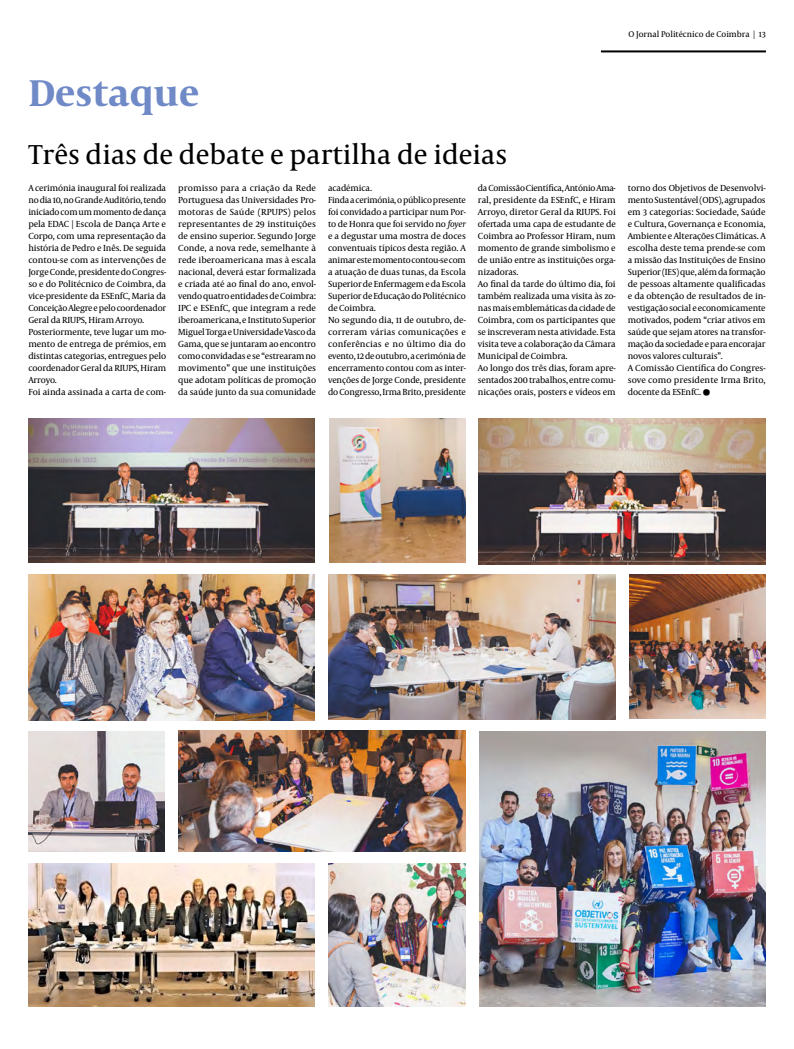
<style>
.page{position:relative;width:794px;height:1049px;background:#fff}
.page>*{position:absolute;margin:0;border:0;box-sizing:border-box;transform-origin:0 0}
.t1{font:700 38px "Capitolium News 2";color:#6f8ac6}
.t2{font:28px "Capitolium News 2";color:#000}
.t3{font:9px/12px "Capitolium News 2";letter-spacing:-.015em;color:#000}
.t4{font:8.5px "Capitolium News 2";color:#000}
.s1{font-style:italic}
</style>
<div class="page">
<hr style="left:601px;top:50px;width:165px;height:2px;background:#000">
<img style="left:179px;top:731px;width:286px;height:120px">
<img style="left:629px;top:575px;width:136px;height:144px">
<img style="left:28px;top:731px;width:136px;height:120px">
<img style="left:28px;top:863px;width:287px;height:143px">
<img style="left:479px;top:419px;width:286px;height:145px">
<img style="left:328px;top:575px;width:287px;height:144px">
<img style="left:329px;top:863px;width:136px;height:143px">
<img style="left:28px;top:419px;width:287px;height:144px">
<img style="left:28px;top:575px;width:287px;height:146px">
<img style="left:329px;top:419px;width:136px;height:144px">
<img style="left:479px;top:731px;width:286px;height:275px">
<p class="t4" style="left:628px;top:29px;width:139px">O Jornal Politécnico de Coimbra | 13</p>
<h1 class="t1" style="left:28px;top:66px;width:172px">Destaque</h1>
<h2 class="t2" style="left:28px;top:135px;width:480px">Três dias de debate e partilha de ideias</h2>
<p class="t3" style="left:28px;top:181px;width:139px">A cerimónia inaugural foi realizada no dia 10, no Grande Auditório, tendo iniciado com um momento de dança pela EDAC | Escola de Dança Arte e<br>Corpo, com uma representação da história de Pedro e Inês. De seguida contou-se com as intervenções de<br>Jorge Conde, presidente do Congres&shy;so e do Politécnico de Coimbra, da vice-presidente da ESEnfC, Maria da<br>Conceição Alegre e pelo coordenador<br>Geral da RIUPS, Hiram Arroyo.<br>Posteriormente, teve lugar um mo&shy;mento de entrega de prémios, em distintas categorias, entregues pelo coordenador Geral da RIUPS, Hiram<br>Arroyo.<br>Foi ainda assinada a carta de com-</p>
<p class="t3" style="left:178px;top:181px;width:139px;text-align:justify">promisso para a criação da Rede Portuguesa das Universidades Pro&shy;motoras de Saúde (RPUPS) pelos representantes de 29 instituições de ensino superior. Segundo Jorge Conde, a nova rede, semelhante à rede iberoamericana mas à escala nacional, deverá estar formalizada e criada até ao final do ano, envol&shy;vendo quatro entidades de Coimbra:<br>IPC e ESEnfC, que integram a rede iberoamericana, e Instituto Superior Miguel Torga e Universidade Vasco da Gama, que se juntaram ao encontro como convidadas e se “estrearam no movimento” que une instituições que adotam políticas de promoção da saúde junto da sua comunidade</p>
<p class="t3" style="left:328px;top:181px;width:139px">académica.<br>Finda a cerimónia, o público presente foi convidado a participar num Por&shy;to de Honra que foi servido no <span class="s1">foyer </span>e a degustar uma mostra de doces conventuais típicos desta região. A animar este momento contou-se com a atuação de duas tunas, da Escola<br>Superior de Enfermagem e da Escola<br>Superior de Educação do Politécnico de Coimbra.<br>No segundo dia, 11 de outubro, de&shy;correram várias comunicações e conferências e no último dia do evento, 12 de outubro, a cerimónia de encerramento contou com as inter&shy;venções de Jorge Conde, presidente do Congresso, Irma Brito, presidente</p>
<p class="t3" style="left:478px;top:181px;width:139px">da Comissão Científica, António Ama&shy;ral, presidente da ESEnfC, e Hiram<br>Arroyo, diretor Geral da RIUPS. Foi ofertada uma capa de estudante de<br>Coimbra ao Professor Hiram, num momento de grande simbolismo e de união entre as instituições orga&shy;nizadoras.<br>Ao final da tarde do último dia, foi também realizada uma visita às zo&shy;nas mais emblemáticas da cidade de<br>Coimbra, com os participantes que se inscreveram nesta atividade. Esta visita teve a colaboração da Câmara<br>Municipal de Coimbra.<br>Ao longo dos três dias, foram apre&shy;sentados 200 trabalhos, entre comu&shy;nicações orais, posters e vídeos em</p>
<p class="t3" style="left:628px;top:181px;width:139px">torno dos Objetivos de Desenvolvi&shy;mento Sustentável (ODS), agrupados em 3 categorias: Sociedade, Saúde e Cultura, Governança e Economia, Ambiente e Alterações Climáticas. A escolha deste tema prende-se com a missão das Instituições de Ensino Superior (IES) que, além da formação de pessoas altamente qualificadas e da obtenção de resultados de in&shy;vestigação social e economicamente motivados, podem “criar ativos em saúde que sejam atores na transfor&shy;mação da sociedade e para encorajar novos valores culturais”.<br>A Comissão Científica do Congres&shy;sove como presidente Irma Brito, docente da ESEnfC.</p>
</div>
